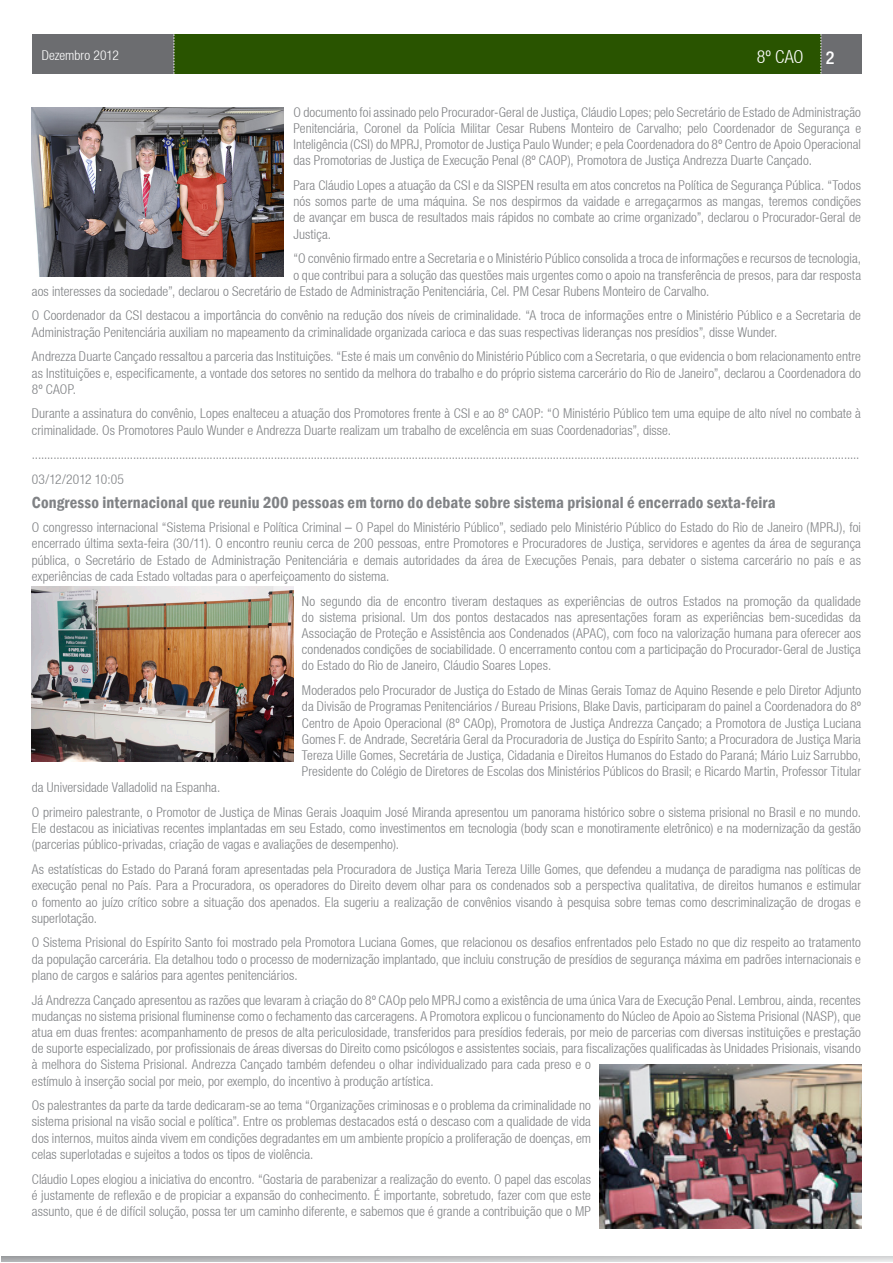
<style>
.page{position:relative;width:893px;height:1263px;background:#fff}
.page>*{position:absolute;margin:0;border:0;box-sizing:border-box;transform-origin:0 0}
.t1{font:300 condensed 18px "Helvetica Neue LT";color:#fff}
.caixa_texto_corrido{font:600 condensed 16.5px "Franklin Gothic";letter-spacing:.01em;color:#808285}
.caixa_texto_corrido-2{font:300 condensed 13.5px/16.2px "Helvetica Neue LT";letter-spacing:.005em;color:#808285;text-align:justify}
.t2{font:300 condensed 13.5px "Helvetica Neue LT";color:#fff}
.s1{font-weight:500}
</style>
<div class="page">
<div style="left:32px;top:34px;width:829px;height:40px;background:#295400"></div>
<div style="left:821px;top:34px;width:40px;height:39px;background:#6c6d70"></div>
<svg style="left:820px;top:34px;width:1px;height:39px"></svg>
<div style="left:32px;top:34px;width:141px;height:39px;background:#6c6d70"></div>
<svg style="left:174px;top:34px;width:1px;height:40px"></svg>
<svg style="left:1px;top:1256px;width:891px;height:6px;background:#c3c4c6"></svg>
<img style="left:32px;top:107px;width:252px;height:169px">
<img style="left:32px;top:587px;width:261px;height:174px">
<img style="left:600px;top:1064px;width:261px;height:165px">
<p class="t2" style="left:42px;top:48px;width:79px">Dezembro 2012</p>
<h1 class="t1" style="left:757px;top:47px;width:79px">8º CAO <span class="s1">2</span></h1>
<p class="caixa_texto_corrido-2" style="left:293px;top:104px;width:569px">O documento foi assinado pelo Procurador-Geral de Justiça, Cláudio Lopes; pelo Secretário de Estado de Administração Penitenciária, Coronel da Polícia Militar Cesar Rubens Monteiro de Carvalho; pelo Coordenador de Segurança e Inteligência (CSI) do MPRJ, Promotor de Justiça Paulo Wunder; e pela Coordenadora do 8º Centro de Apoio Operacional das Promotorias de Justiça de Execução Penal (8º CAOP), Promotora de Justiça Andrezza Duarte Cançado.</p>
<p class="caixa_texto_corrido-2" style="left:293px;top:177px;width:569px">Para Cláudio Lopes a atuação da CSI e da SISPEN resulta em atos concretos na Política de Segurança Pública. “Todos nós somos parte de uma máquina. Se nos despirmos da vaidade e arregaçarmos as mangas, teremos condições de avançar em busca de resultados mais rápidos no combate ao crime organizado”, declarou o Procurador-Geral de Justiça.</p>
<p class="caixa_texto_corrido-2" style="left:293px;top:250px;width:569px">“O convênio firmado entre a Secretaria e o Ministério Público consolida a troca de informações e recursos de tecnologia,</p>
<p class="caixa_texto_corrido-2" style="left:293px;top:267px;width:569px">o que contribui para a solução das questões mais urgentes como o apoio na transferência de presos, para dar resposta</p>
<p class="caixa_texto_corrido-2" style="left:32px;top:283px;width:679px">aos interesses da sociedade”, declarou o Secretário de Estado de Administração Penitenciária, Cel. PM Cesar Rubens Monteiro de Carvalho.</p>
<p class="caixa_texto_corrido-2" style="left:32px;top:307px;width:830px">O Coordenador da CSI destacou a importância do convênio na redução dos níveis de criminalidade. “A troca de informações entre o Ministério Público e a Secretaria de<br>Administração Penitenciária auxiliam no mapeamento da criminalidade organizada carioca e das suas respectivas lideranças nos presídios”, disse Wunder.</p>
<p class="caixa_texto_corrido-2" style="left:32px;top:348px;width:831px">Andrezza Duarte Cançado ressaltou a parceria das Instituições. “Este é mais um convênio do Ministério Público com a Secretaria, o que evidencia o bom relacionamento entre as Instituições e, especificamente, a vontade dos setores no sentido da melhora do trabalho e do próprio sistema carcerário do Rio de Janeiro”, declarou a Coordenadora do 8º CAOP.</p>
<p class="caixa_texto_corrido-2" style="left:32px;top:405px;width:831px">Durante a assinatura do convênio, Lopes enalteceu a atuação dos Promotores frente à CSI e ao 8º CAOP: “O Ministério Público tem uma equipe de alto nível no combate à criminalidade. Os Promotores Paulo Wunder e Andrezza Duarte realizam um trabalho de excelência em suas Coordenadorias”, disse.</p>
<p class="caixa_texto_corrido-2" style="left:32px;top:446px;width:829px">..............................................................................................................................................................................................................................................................................</p>
<p class="caixa_texto_corrido-2" style="left:32px;top:471px;width:94px">03/12/2012 10:05</p>
<p class="caixa_texto_corrido" style="left:32px;top:491px;width:745px">Congresso internacional que reuniu 200 pessoas em torno do debate sobre sistema prisional é encerrado sexta-feira</p>
<p class="caixa_texto_corrido-2" style="left:32px;top:519px;width:831px">O congresso internacional “Sistema Prisional e Política Criminal – O Papel do Ministério Público”, sediado pelo Ministério Público do Estado do Rio de Janeiro (MPRJ), foi encerrado última sexta-feira (30/11). O encontro reuniu cerca de 200 pessoas, entre Promotores e Procuradores de Justiça, servidores e agentes da área de segurança pública, o Secretário de Estado de Administração Penitenciária e demais autoridades da área de Execuções Penais, para debater o sistema carcerário no país e as experiências de cada Estado voltadas para o aperfeiçoamento do sistema.</p>
<p class="caixa_texto_corrido-2" style="left:302px;top:593px;width:561px">No segundo dia de encontro tiveram destaques as experiências de outros Estados na promoção da qualidade do sistema prisional. Um dos pontos destacados nas apresentações foram as experiências bem-sucedidas da Associação de Proteção e Assistência aos Condenados (APAC), com foco na valorização humana para oferecer aos condenados condições de sociabilidade. O encerramento contou com a participação do Procurador-Geral de Justiça do Estado do Rio de Janeiro, Cláudio Soares Lopes.</p>
<p class="caixa_texto_corrido-2" style="left:302px;top:682px;width:561px">Moderados pelo Procurador de Justiça do Estado de Minas Gerais Tomaz de Aquino Resende e pelo Diretor Adjunto da Divisão de Programas Penitenciários / Bureau Prisions, Blake Davis, participaram do painel a Coordenadora do 8º Centro de Apoio Operacional (8º CAOp), Promotora de Justiça Andrezza Cançado; a Promotora de Justiça Luciana Gomes F. de Andrade, Secretária Geral da Procuradoria de Justiça do Espírito Santo; a Procuradora de Justiça Maria Tereza Uille Gomes, Secretária de Justiça, Cidadania e Direitos Humanos do Estado do Paraná; Mário Luiz Sarrubbo, Presidente do Colégio de Diretores de Escolas dos Ministérios Públicos do Brasil; e Ricardo Martin, Professor Titular</p>
<p class="caixa_texto_corrido-2" style="left:32px;top:779px;width:190px">da Universidade Valladolid na Espanha.</p>
<p class="caixa_texto_corrido-2" style="left:32px;top:804px;width:831px">O primeiro palestrante, o Promotor de Justiça de Minas Gerais Joaquim José Miranda apresentou um panorama histórico sobre o sistema prisional no Brasil e no mundo.<br>Ele destacou as iniciativas recentes implantadas em seu Estado, como investimentos em tecnologia (body scan e monotiramente eletrônico) e na modernização da gestão (parcerias público-privadas, criação de vagas e avaliações de desempenho).</p>
<p class="caixa_texto_corrido-2" style="left:32px;top:861px;width:831px">As estatísticas do Estado do Paraná foram apresentadas pela Procuradora de Justiça Maria Tereza Uille Gomes, que defendeu a mudança de paradigma nas políticas de execução penal no País. Para a Procuradora, os operadores do Direito devem olhar para os condenados sob a perspectiva qualitativa, de direitos humanos e estimular o fomento ao juízo crítico sobre a situação dos apenados. Ela sugeriu a realização de convênios visando à pesquisa sobre temas como descriminalização de drogas e superlotação.</p>
<p class="caixa_texto_corrido-2" style="left:32px;top:934px;width:831px">O Sistema Prisional do Espírito Santo foi mostrado pela Promotora Luciana Gomes, que relacionou os desafios enfrentados pelo Estado no que diz respeito ao tratamento da população carcerária. Ela detalhou todo o processo de modernização implantado, que incluiu construção de presídios de segurança máxima em padrões internacionais e plano de cargos e salários para agentes penitenciários.</p>
<p class="caixa_texto_corrido-2" style="left:32px;top:991px;width:831px;text-align:left">Já Andrezza Cançado apresentou as razões que levaram à criação do 8º CAOp pelo MPRJ como a existência de uma única Vara de Execução Penal. Lembrou, ainda, recentes mudanças no sistema prisional fluminense como o fechamento das carceragens. A Promotora explicou o funcionamento do Núcleo de Apoio ao Sistema Prisional (NASP), que atua em duas frentes: acompanhamento de presos de alta periculosidade, transferidos para presídios federais, por meio de parcerias com diversas instituições e prestação de suporte especializado, por profissionais de áreas diversas do Direito como psicólogos e assistentes sociais, para fiscalizações qualificadas às Unidades Prisionais, visando à melhora do Sistema Prisional. Andrezza Cançado também defendeu o olhar individualizado para cada preso e o<br>estímulo à inserção social por meio, por exemplo, do incentivo à produção artística.</p>
<p class="caixa_texto_corrido-2" style="left:32px;top:1097px;width:561px">Os palestrantes da parte da tarde dedicaram-se ao tema “Organizações criminosas e o problema da criminalidade no sistema prisional na visão social e política”. Entre os problemas destacados está o descaso com a qualidade de vida dos internos, muitos ainda vivem em condições degradantes em um ambiente propício a proliferação de doenças, em celas superlotadas e sujeitos a todos os tipos de violência.</p>
<p class="caixa_texto_corrido-2" style="left:32px;top:1170px;width:561px">Cláudio Lopes elogiou a iniciativa do encontro. “Gostaria de parabenizar a realização do evento. O papel das escolas é justamente de reflexão e de propiciar a expansão do conhecimento. É importante, sobretudo, fazer com que este assunto, que é de difícil solução, possa ter um caminho diferente, e sabemos que é grande a contribuição que o MP</p>
</div>
